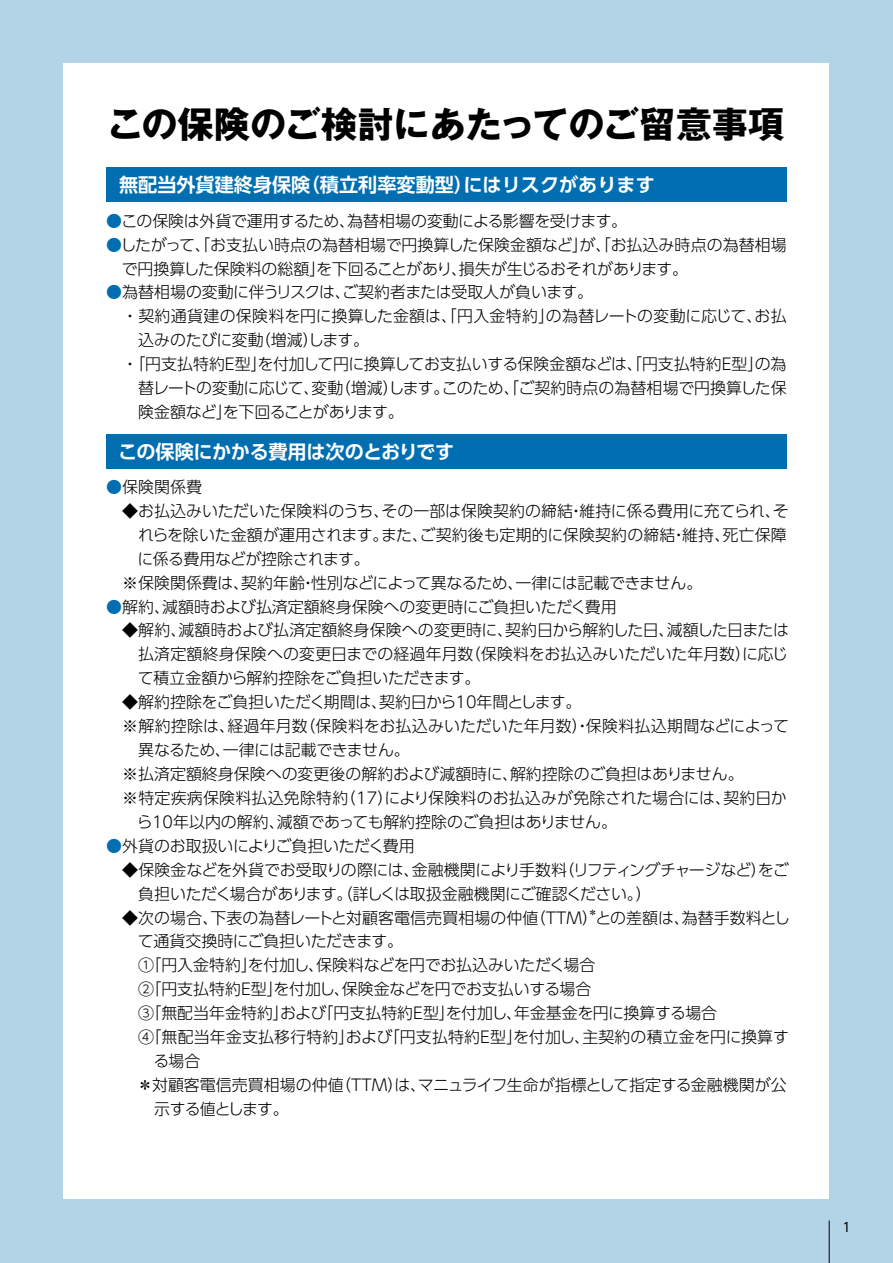
<style>
.page{position:relative;width:893px;height:1263px;background:#b3d3e7}
.page>*{position:absolute;margin:0;border:0;box-sizing:border-box;transform-origin:0 0}
.t1{font:700 36.15px "Gothic MB101 Pro";color:#000}
.t2{font:700 19.2px "UD Shin Go Pr 6 De";color:#fff}
.t3{font:700 19.2px "UD Shin Go Pr 6 De";letter-spacing:-.02em;color:#fff}
.t4{font:300 15.9px/23.9px "UD Shin Go Pr 6";color:#000}
.t5{font:300 15.9px "UD Shin Go Pr 6";letter-spacing:-.02em;color:#000}
.t6{font:300 15.9px/23.9px "UD Shin Go Pr 6";letter-spacing:-.03em;color:#000}
.t7{font:300 15.9px "UD Shin Go Pr 6";letter-spacing:.02em;color:#000}
.t8{font:300 15.9px "UD Shin Go Pr 6";letter-spacing:-.045em;color:#000}
.t9{font:300 15.9px "UD Shin Go Pr 6";letter-spacing:-.035em;color:#000}
.t10{font:300 15.9px "UD Shin Go Pr 6";letter-spacing:-.025em;color:#000}
.t11{font:300 15.9px "UD Shin Go Pr 6";letter-spacing:-.04em;color:#000}
.t12{font:300 15.9px "UD Shin Go Pr 6";letter-spacing:-.06em;color:#000}
.t13{font:12.75px "UD Shin Go Pr 6";color:#000}
.t14{font:300 9.3px "UD Shin Go Pr 6";color:#000}
.s1{color:#006eb0}
</style>
<div class="page">
<div style="left:64px;top:64px;width:765px;height:1135px;background:#fff"></div>
<div style="left:106px;top:168px;width:681px;height:34px;background:#006eb0"></div>
<div style="left:106px;top:434px;width:681px;height:34px;background:#006eb0"></div>
<hr style="left:829px;top:1220px;width:1px;height:43px;background:#000">
<h1 class="t1" style="left:107px;top:94px;width:679px">この保険のご検討にあたってのご留意事項</h1>
<p class="t2" style="left:119px;top:169px;width:537px">無配当外貨建終身保険（積立利率変動型）にはリスクがあります</p>
<p class="t5" style="left:106px;top:208px;width:522px"><span class="s1">●</span>この保険は外貨で運用するため、為替相場の変動による影響を受けます。</p>
<p class="t4" style="left:122px;top:232px;width:666px;text-indent:-16px"><span class="s1">●</span>したがって、「お支払い時点の為替相場で円換算した保険金額など」が、「お払込み時点の為替相場で円換算した保険料の総額」を下回ることがあり、損失が生じるおそれがあります。</p>
<p class="t4" style="left:106px;top:280px;width:488px"><span class="s1">●</span>為替相場の変動に伴うリスクは、ご契約者または受取人が負います。</p>
<p class="t7" style="left:122px;top:303px;width:666px">・契約通貨建の保険料を円に換算した金額は、「円入金特約」の為替レートの変動に応じて、お払</p>
<p class="t10" style="left:138px;top:327px;width:232px">込みのたびに変動（増減）します。</p>
<p class="t4" style="left:122px;top:352px;width:666px">・「円支払特約Ｅ型」を付加して円に換算してお支払いする保険金額などは、「円支払特約Ｅ型」の為</p>
<p class="t4" style="left:138px;top:376px;width:650px">替レートの変動に応じて、変動（増減）します。このため、「ご契約時点の為替相場で円換算した保</p>
<p class="t8" style="left:138px;top:399px;width:267px">険金額など」を下回ることがあります。</p>
<p class="t3" style="left:118px;top:436px;width:338px">この保険にかかる費用は次のとおりです</p>
<p class="t4" style="left:106px;top:474px;width:97px"><span class="s1">●</span>保険関係費</p>
<p class="t4" style="left:122px;top:498px;width:668px">◆お払込みいただいた保険料のうち、その一部は保険契約の締結・維持に係る費用に充てられ、そ</p>
<p class="t4" style="left:138px;top:522px;width:650px">れらを除いた金額が運用されます。また、ご契約後も定期的に保険契約の締結・維持、死亡保障</p>
<p class="t11" style="left:138px;top:546px;width:234px">に係る費用などが控除されます。</p>
<p class="t5" style="left:122px;top:570px;width:582px">※保険関係費は、契約年齢・性別などによって異なるため、一律には記載できません。</p>
<p class="t4" style="left:106px;top:594px;width:512px"><span class="s1">●</span>解約、減額時および払済定額終身保険への変更時にご負担いただく費用</p>
<p class="t4" style="left:138px;top:618px;width:653px;text-align:justify;text-indent:-16px">◆解約、減額時および払済定額終身保険への変更時に、契約日から解約した日、減額した日または払済定額終身保険への変更日までの経過年月数（保険料をお払込みいただいた年月数）に応じて積立金額から解約控除をご負担いただきます。</p>
<p class="t5" style="left:122px;top:689px;width:461px">◆解約控除をご負担いただく期間は、契約日から10年間とします。</p>
<p class="t4" style="left:122px;top:714px;width:668px">※解約控除は、経過年月数（保険料をお払込みいただいた年月数）・保険料払込期間などによって</p>
<p class="t9" style="left:138px;top:737px;width:273px">異なるため、一律には記載できません。</p>
<p class="t4" style="left:122px;top:761px;width:623px">※払済定額終身保険への変更後の解約および減額時に、解約控除のご負担はありません。</p>
<p class="t4" style="left:122px;top:785px;width:666px">※特定疾病保険料払込免除特約（17）により保険料のお払込みが免除された場合には、契約日か</p>
<p class="t4" style="left:137px;top:809px;width:482px">ら10年以内の解約、減額であっても解約控除のご負担はありません。</p>
<p class="t4" style="left:106px;top:833px;width:310px"><span class="s1">●</span>外貨のお取扱いによりご負担いただく費用</p>
<p class="t6" style="left:138px;top:857px;width:652px;text-indent:-16px">◆保険金などを外貨でお受取りの際には、金融機関により手数料（リフティングチャージなど）をご負担いただく場合があります。（詳しくは取扱金融機関にご確認ください。）</p>
<p class="t4" style="left:122px;top:905px;width:477px">◆次の場合、下表の為替レートと対顧客電信売買相場の仲値（TTM）</p>
<p class="t14" style="left:588px;top:905px;width:11px">＊</p>
<p class="t4" style="left:595px;top:905px;width:196px">との差額は、為替手数料とし</p>
<p class="t5" style="left:138px;top:928px;width:267px">て通貨交換時にご負担いただきます。</p>
<p class="t4" style="left:138px;top:953px;width:459px">①「円入金特約」を付加し、保険料などを円でお払込みいただく場合</p>
<p class="t4" style="left:138px;top:977px;width:455px">②「円支払特約Ｅ型」を付加し、保険金などを円でお支払いする場合</p>
<p class="t4" style="left:138px;top:1001px;width:581px">③「無配当年金特約」および「円支払特約Ｅ型」を付加し、年金基金を円に換算する場合</p>
<p class="t4" style="left:138px;top:1024px;width:652px">④「無配当年金支払移行特約」および「円支払特約Ｅ型」を付加し、主契約の積立金を円に換算す</p>
<p class="t4" style="left:154px;top:1048px;width:48px">る場合</p>
<p class="t4" style="left:137px;top:1072px;width:651px">＊対顧客電信売買相場の仲値（TTM）は、マニュライフ生命が指標として指定する金融機関が公</p>
<p class="t12" style="left:154px;top:1096px;width:136px">示する値とします。</p>
<p class="t13" style="left:842px;top:1216px;width:10px">1</p>
</div>
